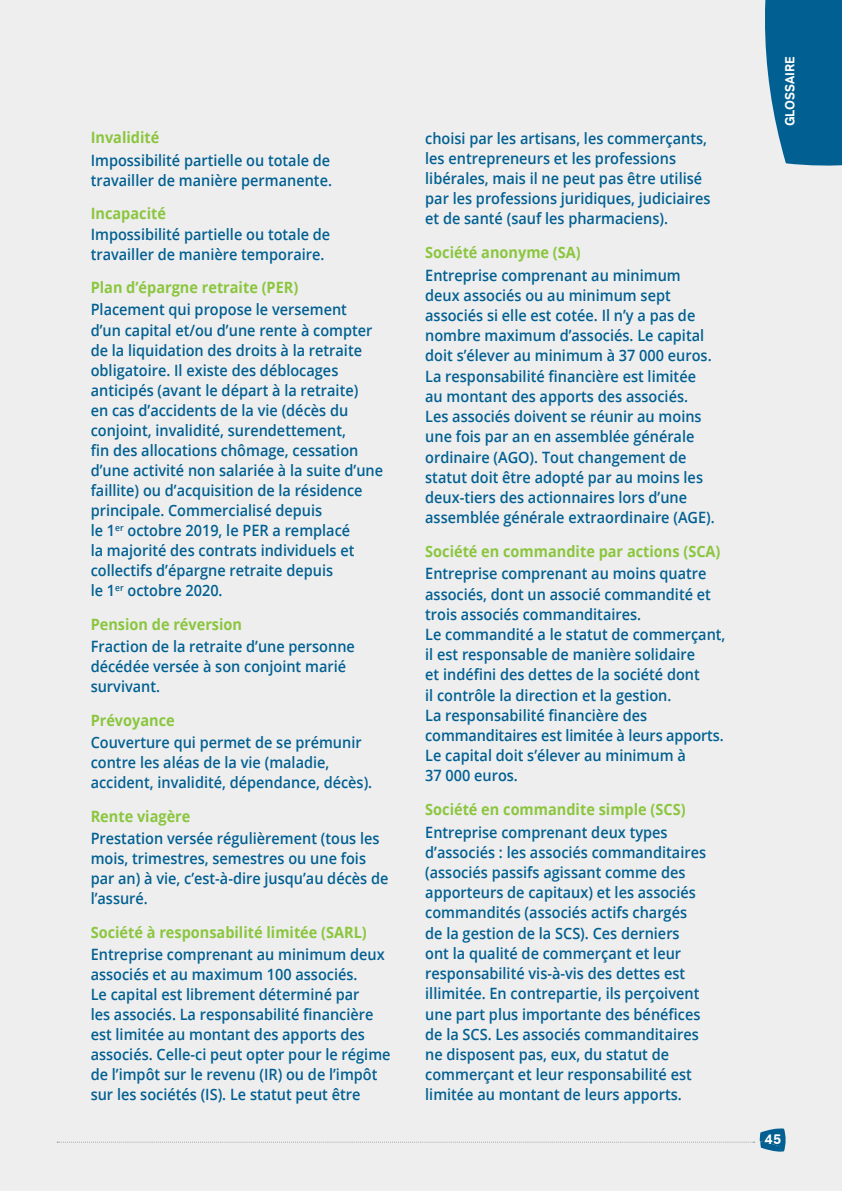
<style>
.page{position:relative;width:842px;height:1191px;background:#eeeeef}
.page>*{position:absolute;margin:0;border:0;box-sizing:border-box;transform-origin:0 0}
.t1{font:600 15.6px/20.2px "Open Sans";color:#016091;scale:.93 1}
.t2{font:700 15.6px "Open Sans";color:#8bc63e;scale:.93 1}
.t3{font:700 14px "Tondo";color:#fff}
.t4{font:700 13.4px "Tondo";color:#fff;scale:.95 1}
</style>
<div class="page">
<svg style="left:57px;top:1128px;width:729px;height:23px"></svg>
<svg style="left:765px;top:0;width:77px;height:166px;background:#156c99"></svg>
<p class="t2" style="left:91px;top:131px;width:75px">Invalidité</p>
<p class="t1" style="left:91px;top:152px;width:261px">Impossibilité partielle ou totale de travailler de manière permanente.</p>
<p class="t2" style="left:91px;top:207px;width:82px">Incapacité</p>
<p class="t1" style="left:91px;top:225px;width:259px">Impossibilité partielle ou totale de travailler de manière temporaire.</p>
<p class="t2" style="left:91px;top:281px;width:225px">Plan d’épargne retraite (PER)</p>
<p class="t1" style="left:91px;top:301px;width:316px">Placement qui propose le versement<br>d’un capital et/ou d’une rente à compter de la liquidation des droits à la retraite obligatoire. Il existe des déblocages anticipés (avant le départ à la retraite)<br>en cas d’accidents de la vie (décès du conjoint, invalidité, surendettement,<br>fin des allocations chômage, cessation d’une activité non salariée à la suite d’une faillite) ou d’acquisition de la résidence principale. Commercialisé depuis<br>le 1<sup>er</sup> octobre 2019, le PER a remplacé<br>la majorité des contrats individuels et collectifs d’épargne retraite depuis<br>le 1<sup>er</sup> octobre 2020.</p>
<p class="t2" style="left:91px;top:617px;width:164px">Pension de réversion</p>
<p class="t1" style="left:91px;top:638px;width:286px">Fraction de la retraite d’une personne décédée versée à son conjoint marié survivant.</p>
<p class="t2" style="left:91px;top:713px;width:92px">Prévoyance</p>
<p class="t1" style="left:91px;top:734px;width:304px">Couverture qui permet de se prémunir contre les aléas de la vie (maladie, accident, invalidité, dépendance, décès).</p>
<p class="t2" style="left:91px;top:809px;width:109px">Rente viagère</p>
<p class="t1" style="left:91px;top:830px;width:322px">Prestation versée régulièrement (tous les mois, trimestres, semestres ou une fois par an) à vie, c’est-à-dire jusqu’au décès de l’assuré.</p>
<p class="t2" style="left:91px;top:925px;width:298px">Société à responsabilité limitée (SARL)</p>
<p class="t1" style="left:91px;top:946px;width:324px">Entreprise comprenant au minimum deux associés et au maximum 100 associés.<br>Le capital est librement déterminé par<br>les associés. La responsabilité financière est limitée au montant des apports des associés. Celle-ci peut opter pour le régime de l’impôt sur le revenu (IR) ou de l’impôt sur les sociétés (IS). Le statut peut être</p>
<p class="t1" style="left:425px;top:129px;width:308px">choisi par les artisans, les commerçants, les entrepreneurs et les professions libérales, mais il ne peut pas être utilisé par les professions juridiques, judiciaires et de santé (sauf les pharmaciens).</p>
<p class="t2" style="left:425px;top:246px;width:169px">Société anonyme (SA)</p>
<p class="t1" style="left:425px;top:266px;width:313px">Entreprise comprenant au minimum deux associés ou au minimum sept associés si elle est cotée. Il n’y a pas de nombre maximum d’associés. Le capital doit s’élever au minimum à 37 000 euros.<br>La responsabilité financière est limitée au montant des apports des associés.<br>Les associés doivent se réunir au moins une fois par an en assemblée générale ordinaire (AGO). Tout changement de statut doit être adopté par au moins les deux-tiers des actionnaires lors d’une assemblée générale extraordinaire (AGE).</p>
<p class="t2" style="left:425px;top:545px;width:319px">Société en commandite par actions (SCA)</p>
<p class="t1" style="left:425px;top:565px;width:324px">Entreprise comprenant au moins quatre associés, dont un associé commandité et trois associés commanditaires.<br>Le commandité a le statut de commerçant, il est responsable de manière solidaire<br>et indéfini des dettes de la société dont<br>il contrôle la direction et la gestion.<br>La responsabilité financière des commanditaires est limitée à leurs apports.<br>Le capital doit s’élever au minimum à<br>37 000 euros.</p>
<p class="t2" style="left:425px;top:803px;width:281px">Société en commandite simple (SCS)</p>
<p class="t1" style="left:425px;top:823px;width:303px">Entreprise comprenant deux types d’associés : les associés commanditaires (associés passifs agissant comme des apporteurs de capitaux) et les associés commandités (associés actifs chargés de la gestion de la SCS). Ces derniers ont la qualité de commerçant et leur responsabilité vis-à-vis des dettes est illimitée. En contrepartie, ils perçoivent une part plus importante des bénéfices de la SCS. Les associés commanditaires ne disposent pas, eux, du statut de commerçant et leur responsabilité est limitée au montant de leurs apports.</p>
<p class="t4" style="left:782px;top:126px;width:75px;rotate:-90deg">GLOSSAIRE</p>
<p class="t3" style="left:765px;top:1130px;width:19px">45</p>
</div>
